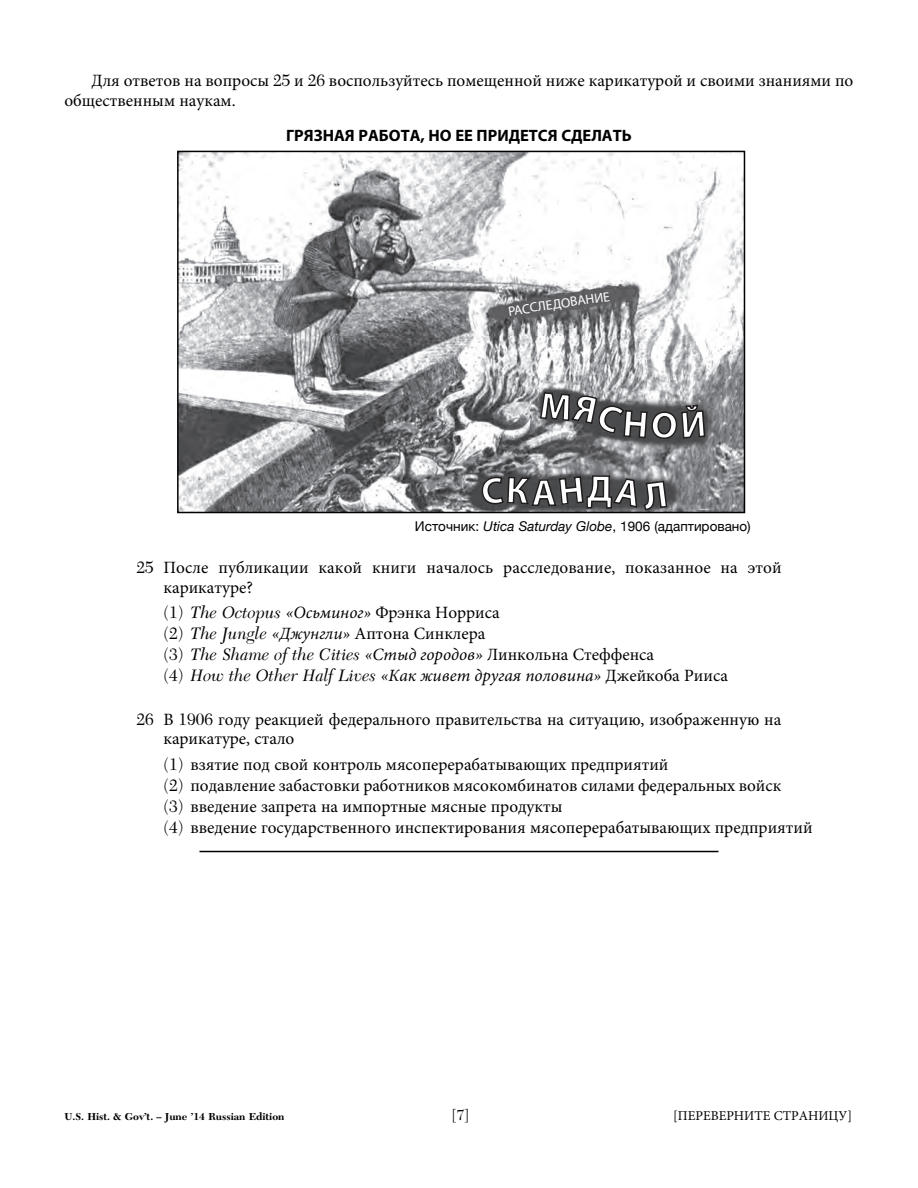
<style>
.page{position:relative;width:918px;height:1188px;background:#fff}
.page>*{position:absolute;margin:0;border:0;box-sizing:border-box;transform-origin:0 0}
.t1{font:700 37.5px "Myriad Pro";color:#fff}
.t2{font:17.25px/21px "Minion Pro";color:#000}
.t3{font:italic 17.25px "Minion Pro";color:#000}
.t4{font:italic 17.25px "New Caledonia";color:#000}
.t5{font:700 16.5px "Myriad Pro";color:#000}
.t6{font:15px "New Caledonia";color:#000}
.t7{font:13.5px "Helvetica Neue";color:#000}
.t8{font:13.5px "Minion Pro";color:#000}
.t9{font:13.5px "Myriad Pro";color:#fff}
.t10{font:700 10.5px "New Caledonia";color:#000}
.s1{font-family:"New Caledonia"}
.s2{font-style:italic}
.s3{font-family:"New Caledonia";font-style:italic}
.s4{font-style:normal}
.s5{font-family:"Minion Pro"}
.s6{font-family:"Minion Pro";font-style:normal}
.s7{font-family:"New Caledonia";font-style:normal}
</style>
<div class="page">
<hr style="left:200px;top:851px;width:518px;height:1px;background:#000">
<img style="left:180px;top:154px;width:562px;height:356px">
<div style="left:177px;top:151px;width:568px;height:362px;border:2px solid #000"></div>
<svg style="left:541px;top:393px;width:164px;height:46px;background:#646567"></svg>
<svg style="left:481px;top:477px;width:48px;height:27px"></svg>
<svg style="left:560px;top:476px;width:107px;height:34px;background:#505153"></svg>
<p class="t2" style="left:64px;top:73px;width:790px;line-height:19.5px;text-indent:27px">Для ответов на вопросы <span class="s1">25</span> и <span class="s1">26</span> воспользуйтесь помещенной ниже карикатурой и своими знаниями по общественным наукам.</p>
<p class="t5" style="left:286px;top:129px;width:347px">ГРЯЗНАЯ РАБОТА, НО ЕЕ ПРИДЕТСЯ СДЕЛАТЬ</p>
<p class="t9" style="left:508px;top:306px;width:104px;rotate:-8deg">РАССЛЕДОВАНИЕ</p>
<h1 class="t1" style="left:532px;top:479px;width:26px">А</h1>
<p class="t7" style="left:415px;top:518px;width:337px">Источник: <span class="s2">Utica Saturday Globe</span>, 1906 (адаптировано)</p>
<p class="t2" style="left:163px;top:560px;width:620px;line-height:19.5px;text-indent:-27px"><span class="s1">25</span> После публикации какой книги началось расследование, показанное на этой карикатуре?</p>
<p class="t2" style="left:163px;top:604px;width:338px"><span class="s1">(1)</span> <span class="s3">The Octopus</span> <span class="s2">«Осьминог»</span> Фрэнка Норриса <span class="s1">(2)</span> <span class="s3">The Jungle</span> <span class="s2">«Джунгли»</span> Аптона Синклера</p>
<p class="t4" style="left:163px;top:647px;width:492px"><span class="s4">(3)</span> The Shame of the Cities <span class="s5">«Стыд городов»</span> <span class="s6">Линкольна Стеффенса</span></p>
<p class="t3" style="left:163px;top:669px;width:566px"><span class="s7">(4)</span> <span class="s1">How the Other Half Lives</span> «Как живет другая половина» <span class="s4">Джейкоба Рииса</span></p>
<p class="t2" style="left:163px;top:711px;width:619px;line-height:19.5px;text-indent:-27px"><span class="s1">26</span> В <span class="s1">1906</span> году реакцией федерального правительства на ситуацию, изображенную на карикатуре, стало</p>
<p class="t2" style="left:163px;top:755px;width:651px"><span class="s1">(1)</span> взятие под свой контроль мясоперерабатывающих предприятий<br><span class="s1">(2)</span> подавление забастовки работников мясокомбинатов силами федеральных войск<br><span class="s1">(3)</span> введение запрета на импортные мясные продукты<br><span class="s1">(4)</span> введение государственного инспектирования мясоперерабатывающих предприятий</p>
<p class="t10" style="left:64px;top:1112px;width:221px">U.S. Hist. &amp; Gov’t. – June ’14 Russian Edition</p>
<p class="t6" style="left:452px;top:1108px;width:19px">[7]</p>
<p class="t8" style="left:673px;top:1110px;width:180px">[ПЕРЕВЕРНИТЕ СТРАНИЦУ]</p>
</div>
